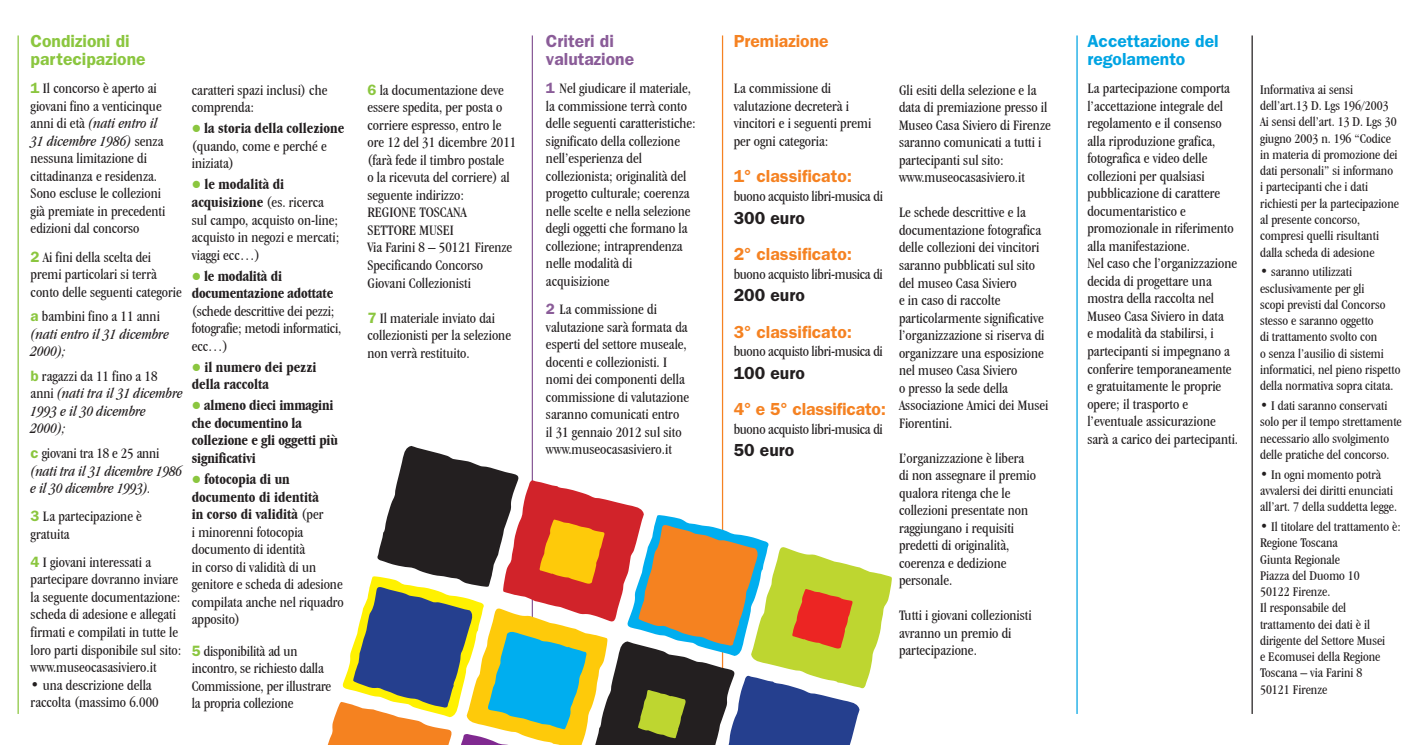
<style>
.page{position:relative;width:1418px;height:745px;background:#fff}
.page>*{position:absolute;margin:0;border:0;box-sizing:border-box;transform-origin:0 0}
.Normale{font:600 17.5px "ITC Franklin Gothic Std";color:#f58222}
.Normale-2{font:600 17.5px "ITC Franklin Gothic Std";color:#231f20}
.Normale-3{font:600 17.5px "ITC Franklin Gothic Std";color:#8bc63f}
.Normale-4{font:600 17.5px/17.5px "ITC Franklin Gothic Std";color:#00a4e3}
.Normale-5{font:600 17.5px/17.5px "ITC Franklin Gothic Std";color:#8a5c98}
.Normale-6{font:condensed 15px/17.5px "Garamond IT Cby BT";color:#231f20}
.Normale-7{font:italic condensed 15px/17.5px "Garamond IT Cby BT";color:#231f20}
.Normale-8{font:condensed 15px "Garamond IT Cby BT";letter-spacing:-.02em;color:#231f20}
.Normale-9{font:700 condensed 15px/17.5px "Garamond IT Cby BT";letter-spacing:-.01em;color:#231f20}
.Normale-10{font:condensed 13.75px/16.2px "Garamond IT Cby BT";color:#231f20}
.s1{font-family:"ITC Franklin Gothic Std";font-weight:600;font-stretch:normal;color:#8bc63f}
.s2{font-style:italic}
.s3{font-family:"ITC Franklin Gothic Std";font-weight:600;font-style:normal;font-stretch:normal;color:#8bc63f}
.s4{font-style:normal}
.s5{color:#8bc63f}
.s6{font-weight:700}
.s7{font-family:"ITC Franklin Gothic Std";font-weight:600;font-stretch:normal;color:#8a5c98}
</style>
<div class="page">
<hr style="left:531px;top:35px;width:2px;height:678px;background:#8a5c98">
<hr style="left:722px;top:35px;width:1px;height:678px;background:#f58222">
<svg style="left:328px;top:444px;width:564px;height:300px"></svg>
<hr style="left:18px;top:35px;width:1px;height:678px;background:#8bc63f">
<hr style="left:1076px;top:35px;width:1px;height:678px;background:#00a4e3">
<hr style="left:1251px;top:35px;width:1px;height:678px;background:#231f20">
<p class="Normale-3" style="left:31px;top:31px;width:101px">Condizioni di</p>
<p class="Normale-3" style="left:31px;top:49px;width:116px">partecipazione</p>
<p class="Normale-6" style="left:31px;top:79px;width:136px"><span class="s1">1</span> Il concorso è aperto ai giovani fino a venticinque anni di età <span class="s2">(nati entro il<br>31 dicembre 1986)</span> senza nessuna limitazione di cittadinanza e residenza.<br>Sono escluse le collezioni già premiate in precedenti edizioni dal concorso</p>
<p class="Normale-6" style="left:31px;top:248px;width:153px"><span class="s1">2</span> Ai fini della scelta dei premi particolari si terrà conto delle seguenti categorie</p>
<p class="Normale-7" style="left:31px;top:307px;width:140px"><span class="s3">a</span> <span class="s4">bambini fino a 11 anni </span>(nati entro il 31 dicembre<br>2000);</p>
<p class="Normale-7" style="left:31px;top:367px;width:154px"><span class="s3">b</span> <span class="s4">ragazzi da 11 fino a 18 anni</span> (nati tra il 31 dicembre<br>1993 e il 30 dicembre<br>2000);</p>
<p class="Normale-7" style="left:31px;top:444px;width:153px"><span class="s3">c</span> <span class="s4">giovani tra 18 e 25 anni </span>(nati tra il 31 dicembre 1986 e il 30 dicembre 1993).</p>
<p class="Normale-6" style="left:31px;top:507px;width:113px"><span class="s1">3</span> La partecipazione è gratuita</p>
<p class="Normale-6" style="left:31px;top:553px;width:151px"><span class="s1">4</span> I giovani interessati a partecipare dovranno inviare la seguente documentazione:</p>
<p class="Normale-6" style="left:31px;top:605px;width:152px">scheda di adesione e allegati firmati e compilati in tutte le loro parti disponibile sul sito:</p>
<p class="Normale-6" style="left:31px;top:658px;width:127px">www.museocasasiviero.it</p>
<p class="Normale-6" style="left:31px;top:675px;width:130px">• una descrizione della raccolta (massimo 6.000</p>
<p class="Normale-6" style="left:192px;top:81px;width:137px">caratteri spazi inclusi) che comprenda:</p>
<p class="Normale-6" style="left:192px;top:120px;width:154px"><span class="s5">●</span> <span class="s6">la storia della collezione </span>(quando, come e perché e iniziata)</p>
<p class="Normale-6" style="left:192px;top:176px;width:149px"><span class="s5">●</span> <span class="s6">le modalità di acquisizione</span> (es. ricerca sul campo, acquisto on-line; acquisto in negozi e mercati; viaggi ecc…)</p>
<p class="Normale-6" style="left:192px;top:267px;width:151px"><span class="s5">●</span> <span class="s6">le modalità di documentazione adottate </span>(schede descrittive dei pezzi; fotografie; metodi informatici, ecc…)</p>
<p class="Normale-9" style="left:192px;top:358px;width:126px"><span class="s5">●</span> il numero dei pezzi della raccolta</p>
<p class="Normale-9" style="left:192px;top:396px;width:148px"><span class="s5">●</span> almeno dieci immagini che documentino la collezione e gli oggetti più significativi</p>
<p class="Normale-6" style="left:192px;top:470px;width:153px"><span class="s5">●</span> <span class="s6">fotocopia di un documento di identità<br>in corso di validità</span> (per<br>i minorenni fotocopia documento di identità<br>in corso di validità di un genitore e scheda di adesione compilata anche nel riquadro apposito)</p>
<p class="Normale-6" style="left:192px;top:641px;width:141px"><span class="s1">5</span> disponibilità ad un incontro, se richiesto dalla<br>Commissione, per illustrare</p>
<p class="Normale-6" style="left:192px;top:694px;width:103px">la propria collezione</p>
<p class="Normale-6" style="left:367px;top:81px;width:150px"><span class="s1">6</span> la documentazione deve essere spedita, per posta o corriere espresso, entro le ore 12 del 31 dicembre 2011 (farà fede il timbro postale<br>o la ricevuta del corriere) al seguente indirizzo:</p>
<p class="Normale-6" style="left:367px;top:204px;width:101px">REGIONE TOSCANA</p>
<p class="Normale-6" style="left:367px;top:221px;width:88px">SETTORE MUSEI</p>
<p class="Normale-6" style="left:367px;top:239px;width:146px">Via Farini 8 – 50121 Firenze</p>
<p class="Normale-6" style="left:367px;top:256px;width:117px">Specificando Concorso<br>Giovani Collezionisti</p>
<p class="Normale-6" style="left:367px;top:309px;width:145px"><span class="s1">7</span> Il materiale inviato dai collezionisti per la selezione non verrà restituito.</p>
<p class="Normale-5" style="left:546px;top:33px;width:90px">Criteri di valutazione</p>
<p class="Normale-6" style="left:546px;top:79px;width:151px"><span class="s7">1</span> Nel giudicare il materiale, la commissione terrà conto delle seguenti caratteristiche: significato della collezione nell’esperienza del collezionista; originalità del progetto culturale; coerenza nelle scelte e nella selezione degli oggetti che formano la collezione; intraprendenza nelle modalità di acquisizione</p>
<p class="Normale-6" style="left:546px;top:300px;width:145px"><span class="s7">2</span> La commissione di valutazione sarà formata da esperti del settore museale, docenti e collezionisti. I nomi dei componenti della commissione di valutazione saranno comunicati entro il 31 gennaio 2012 sul sito www.museocasasiviero.it</p>
<p class="Normale" style="left:733px;top:31px;width:96px">Premiazione</p>
<p class="Normale-6" style="left:733px;top:80px;width:139px">La commissione di valutazione decreterà i vincitori e i seguenti premi per ogni categoria:</p>
<p class="Normale" style="left:733px;top:166px;width:120px">1° classificato:</p>
<p class="Normale-8" style="left:733px;top:188px;width:151px">buono acquisto libri-musica di</p>
<p class="Normale-2" style="left:733px;top:207px;width:73px">300 euro</p>
<p class="Normale" style="left:733px;top:243px;width:120px">2° classificato:</p>
<p class="Normale-8" style="left:733px;top:265px;width:151px">buono acquisto libri-musica di</p>
<p class="Normale-2" style="left:733px;top:284px;width:73px">200 euro</p>
<p class="Normale" style="left:733px;top:321px;width:120px">3° classificato:</p>
<p class="Normale-8" style="left:733px;top:343px;width:151px">buono acquisto libri-musica di</p>
<p class="Normale-2" style="left:733px;top:362px;width:73px">100 euro</p>
<p class="Normale" style="left:733px;top:398px;width:154px">4° e 5° classificato:</p>
<p class="Normale-8" style="left:733px;top:420px;width:151px">buono acquisto libri-musica di</p>
<p class="Normale-2" style="left:733px;top:439px;width:62px">50 euro</p>
<p class="Normale-6" style="left:899px;top:81px;width:153px">Gli esiti della selezione e la data di premiazione presso il<br>Museo Casa Siviero di Firenze saranno comunicati a tutti i partecipanti sul sito:</p>
<p class="Normale-6" style="left:899px;top:169px;width:127px">www.museocasasiviero.it</p>
<p class="Normale-6" style="left:899px;top:204px;width:151px">Le schede descrittive e la documentazione fotografica delle collezioni dei vincitori saranno pubblicati sul sito del museo Casa Siviero<br>e in caso di raccolte particolarmente significative l’organizzazione si riserva di organizzare una esposizione nel museo Casa Siviero<br>o presso la sede della<br>Associazione Amici dei Musei<br>Fiorentini.</p>
<p class="Normale-6" style="left:899px;top:449px;width:139px">L’organizzazione è libera di non assegnare il premio qualora ritenga che le collezioni presentate non raggiungano i requisiti predetti di originalità, coerenza e dedizione personale.</p>
<p class="Normale-6" style="left:899px;top:606px;width:134px">Tutti i giovani collezionisti avranno un premio di partecipazione.</p>
<p class="Normale-4" style="left:1087px;top:33px;width:133px">Accettazione del regolamento</p>
<p class="Normale-6" style="left:1087px;top:79px;width:148px">La partecipazione comporta l’accettazione integrale del regolamento e il consenso alla riproduzione grafica, fotografica e video delle collezioni per qualsiasi pubblicazione di carattere documentaristico e promozionale in riferimento alla manifestazione.</p>
<p class="Normale-6" style="left:1087px;top:254px;width:152px">Nel caso che l’organizzazione decida di progettare una mostra della raccolta nel<br>Museo Casa Siviero in data<br>e modalità da stabilirsi, i partecipanti si impegnano a conferire temporaneamente e gratuitamente le proprie opere; il trasporto e l’eventuale assicurazione sarà a carico dei partecipanti.</p>
<p class="Normale-10" style="left:1259px;top:81px;width:130px">Informativa ai sensi dell’art.13 D. Lgs 196/2003</p>
<p class="Normale-10" style="left:1259px;top:114px;width:140px">Ai sensi dell’art. 13 D. Lgs 30 giugno 2003 n. 196 “Codice in materia di promozione dei dati personali” si informano i partecipanti che i dati richiesti per la partecipazione al presente concorso, compresi quelli risultanti dalla scheda di adesione</p>
<p class="Normale-10" style="left:1259px;top:263px;width:142px">• saranno utilizzati esclusivamente per gli<br>scopi previsti dal Concorso stesso e saranno oggetto<br>di trattamento svolto con<br>o senza l’ausilio di sistemi informatici, nel pieno rispetto della normativa sopra citata.</p>
<p class="Normale-10" style="left:1259px;top:397px;width:143px">• I dati saranno conservati solo per il tempo strettamente necessario allo svolgimento delle pratiche del concorso.</p>
<p class="Normale-10" style="left:1259px;top:465px;width:138px">• In ogni momento potrà avvalersi dei diritti enunciati all’art. 7 della suddetta legge.</p>
<p class="Normale-10" style="left:1259px;top:518px;width:142px">• Il titolare del trattamento è:</p>
<p class="Normale-10" style="left:1259px;top:534px;width:79px">Regione Toscana</p>
<p class="Normale-10" style="left:1259px;top:550px;width:82px">Giunta Regionale</p>
<p class="Normale-10" style="left:1259px;top:567px;width:101px">Piazza del Duomo 10</p>
<p class="Normale-10" style="left:1259px;top:583px;width:72px">50122 Firenze.</p>
<p class="Normale-10" style="left:1259px;top:599px;width:127px">Il responsabile del trattamento dei dati è il dirigente del Settore Musei e Ecomusei della Regione<br>Toscana – via Farini 8</p>
<p class="Normale-10" style="left:1259px;top:680px;width:69px">50121 Firenze</p>
</div>
